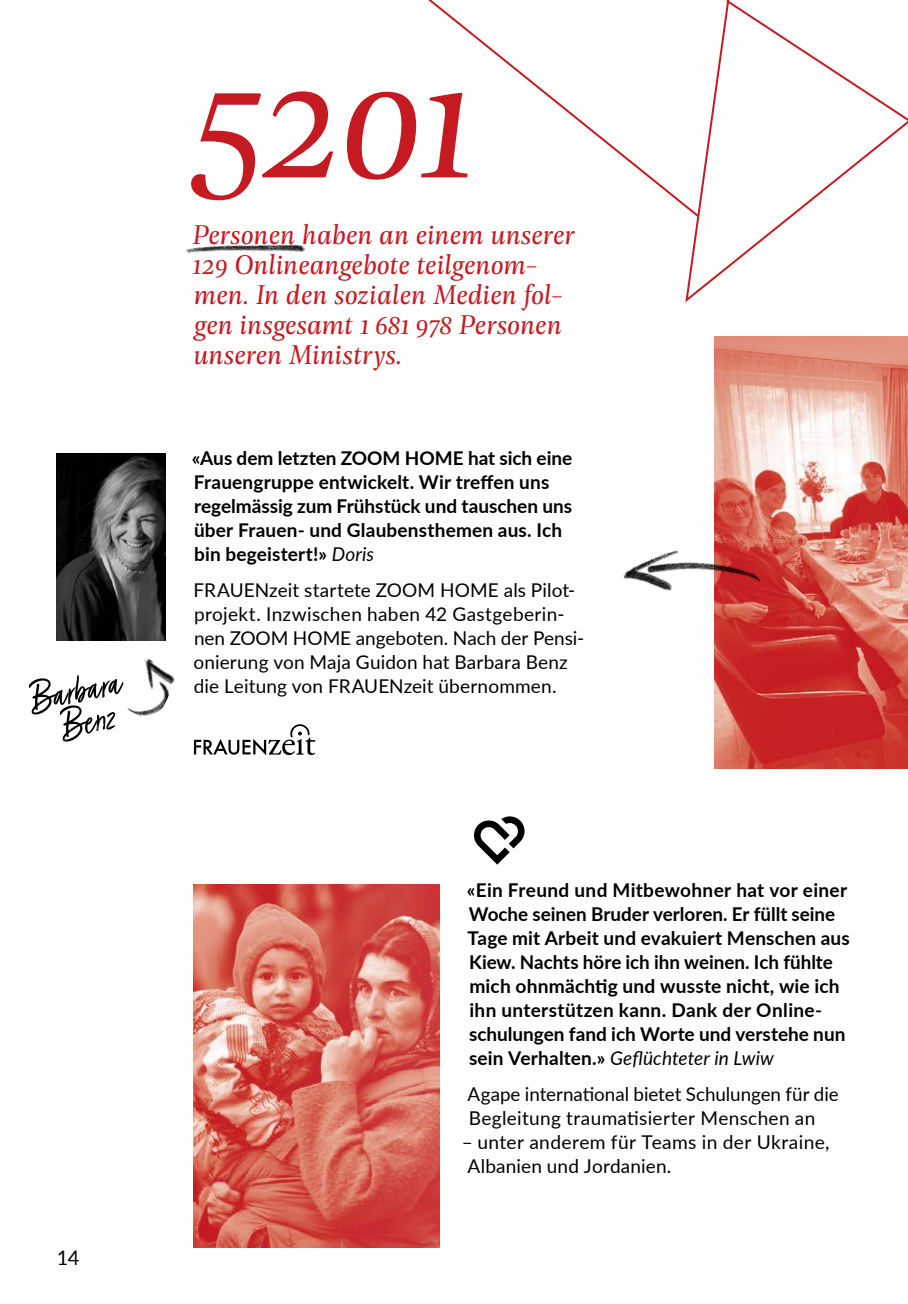
<style>
.page{position:relative;width:908px;height:1304px;background:#fff}
.page>*{position:absolute;margin:0;border:0;box-sizing:border-box;transform-origin:0 0}
.t1{font:italic 178px "Geller Headline";color:#c51a21}
.t2{font:45.8px/32.4px "Turbinado Light Pro";color:#000;text-align:center}
.t3{font:italic 29px/30px "Geller Headline";letter-spacing:.015em;color:#c51a21}
.t4{font:20px "Lato";color:#000}
.t5{font:700 19px/24px "Lato";letter-spacing:.005em;color:#000}
.t6{font:19px/24px "Lato";letter-spacing:.01em;color:#000}
.s1{font-weight:400;font-style:italic}
</style>
<div class="page">
<img style="left:194px;top:885px;width:245px;height:362px">
<img style="left:57px;top:453px;width:108px;height:187px">
<img style="left:714px;top:336px;width:193px;height:432px">
<svg style="left:685px;top:0;width:222px;height:303px"></svg>
<svg style="left:428px;top:0;width:272px;height:219px"></svg>
<img style="left:623px;top:523px;width:137px;height:109px">
<img style="left:186px;top:244px;width:119px;height:10px">
<svg style="left:194px;top:724px;width:121px;height:32px"></svg>
<svg style="left:474px;top:816px;width:51px;height:49px"></svg>
<img style="left:127px;top:659px;width:48px;height:57px">
<h2 class="t2" style="left:27px;top:687px;width:93px;rotate:-11deg">Barbara<br>Benz</h2>
<p class="t4" style="left:57px;top:1244px;width:24px">14</p>
<h1 class="t1" style="left:190px;top:1px;width:287px">5201</h1>
<h3 class="t3" style="left:192px;top:219px;width:383px">Personen haben an einem unserer<br>129 Onlineangebote teilgenom&shy;men. In den sozialen Medien fol&shy;gen insgesamt 1 681 978 Personen unseren Ministrys.</h3>
<p class="t5" style="left:191px;top:446px;width:382px">«Aus dem letzten ZOOM HOME hat sich eine Frauengruppe entwickelt. Wir treffen uns regelmässig zum Frühstück und tauschen uns über Frauen- und Glaubensthemen aus. Ich bin begeistert!» <span class="s1">Doris</span></p>
<p class="t6" style="left:193px;top:578px;width:392px">FRAUENzeit startete ZOOM HOME als Pilot&shy;projekt. Inzwischen haben 42 Gastgeberin&shy;nen ZOOM HOME angeboten. Nach der Pensi&shy;onierung von Maja Guidon hat Barbara Benz die Leitung von FRAUENzeit übernommen.</p>
<p class="t5" style="left:466px;top:878px;width:384px">«Ein Freund und Mitbewohner hat vor einer Woche seinen Bruder verloren. Er füllt seine Tage mit Arbeit und evakuiert Menschen aus Kiew. Nachts höre ich ihn weinen. Ich fühlte mich ohnmächtig und wusste nicht, wie ich ihn unterstützen kann. Dank der Online&shy;schulungen fand ich Worte und verstehe nun sein Verhalten.» <span class="s1">Geflüchteter in Lwiw</span></p>
<p class="t6" style="left:467px;top:1082px;width:372px">Agape international bietet Schulungen für die<br>Begleitung traumatisierter Menschen an</p>
<p class="t6" style="left:467px;top:1130px;width:363px;text-indent:-6px">– unter anderem für Teams in der Ukraine,<br>Albanien und Jordanien.</p>
</div>
